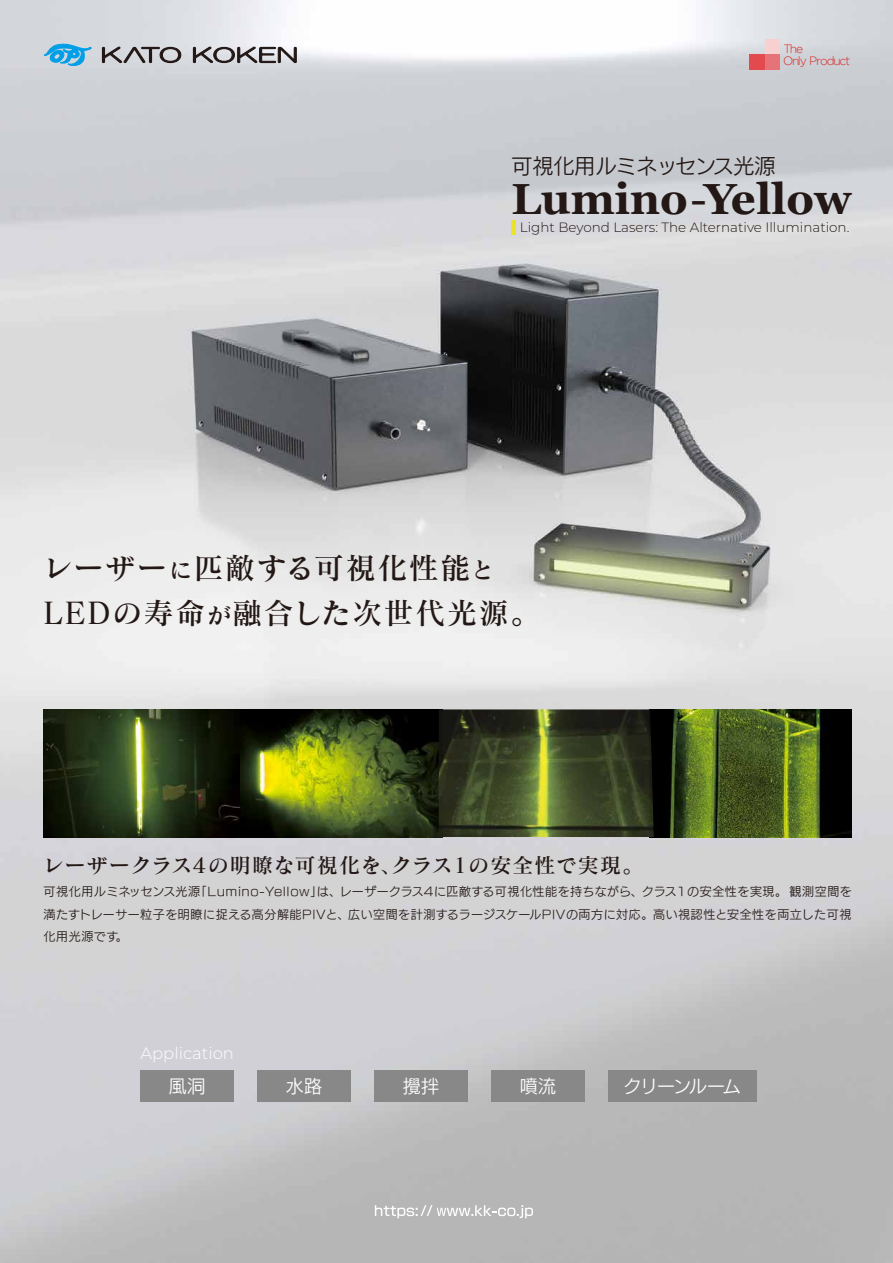
<style>
.page{position:relative;width:893px;height:1263px;background:#fff}
.page>*{position:absolute;margin:0;border:0;box-sizing:border-box;transform-origin:0 0}
.t1{font:700 43.5px "Georgia";color:#231815}
.t2{font:30px/45px "Matisse Pro DB";letter-spacing:.055em;color:#231815}
.t3{font:21px "Matisse Pro DB";letter-spacing:.055em;color:#231815}
.t4{font:21px "New Rodin Pro M";letter-spacing:-.02em;color:#231815}
.t5{font:18px "New Rodin Pro M";letter-spacing:-.015em;color:#fff}
.t6{font:18px "New Rodin Pro M";letter-spacing:-.105em;color:#fff}
.t7{font:300 16.5px "Montserrat";color:#fff}
.t8{font:300 13.5px "Montserrat";color:#231815}
.t9{font:12px/22.5px "New Rodin Pro M";letter-spacing:.05em;color:#231815;text-align:justify}
.t10{font:300 12px/12px "Gotham";letter-spacing:-.1em;color:#dd2526}
.s1{font-weight:400}
.s2{font-size:24px}
</style>
<div class="page">
<img style="left:0;top:0;width:893px;height:1263px">
<img style="left:44px;top:709px;width:197px;height:128px">
<img style="left:241px;top:709px;width:198px;height:128px">
<img style="left:654px;top:709px;width:197px;height:128px">
<img style="left:439px;top:709px;width:215px;height:128px">
<svg style="left:101px;top:46px;width:81px;height:18px"></svg>
<svg style="left:192px;top:46px;width:105px;height:18px;background:#9a989a"></svg>
<svg style="left:44px;top:43px;width:48px;height:23px"></svg>
<div style="left:511px;top:221px;width:5px;height:14px;background:#ebe32a"></div>
<svg style="left:375px;top:1205px;width:158px;height:13px"></svg>
<div style="left:765px;top:39px;width:14px;height:15px;background:#f7d0d0"></div>
<div style="left:765px;top:54px;width:14px;height:16px;background:#e67378"></div>
<div style="left:749px;top:54px;width:16px;height:16px;background:#e34a4e"></div>
<div style="left:141px;top:1070px;width:93px;height:32px;background:#888"></div>
<div style="left:257px;top:1070px;width:94px;height:32px;background:#888"></div>
<div style="left:374px;top:1070px;width:94px;height:32px;background:#888"></div>
<div style="left:491px;top:1070px;width:94px;height:32px;background:#888"></div>
<div style="left:608px;top:1070px;width:148px;height:32px;background:#888"></div>
<p class="t10" style="left:783px;top:43px;width:69px">The<br>Only Product</p>
<h3 class="t4" style="left:511px;top:149px;width:265px">可視化用ルミネッセンス光源</h3>
<h1 class="t1" style="left:511px;top:171px;width:342px">Lumino<span class="s1">-</span>Yellow</h1>
<p class="t8" style="left:520px;top:218px;width:331px">Light Beyond Lasers: The Alternative Illumination.</p>
<h2 class="t2" style="left:42px;top:544px;width:499px">レーザー<span class="s2">に</span>匹敵する可視化性能<span class="s2">と<br></span>LEDの寿命<span class="s2">が</span>融合した次世代光源。</h2>
<h3 class="t3" style="left:43px;top:852px;width:602px">レーザークラス4の明瞭な可視化を、クラス1の安全性で実現。</h3>
<p class="t9" style="left:44px;top:879px;width:810px">可視化用ルミネッセンス光源「Lumino-Yellow」は、レーザークラス4に匹敵する可視化性能を持ちながら、クラス1の安全性を実現。観測空間を満たすトレーサー粒子を明瞭に捉える高分解能PIVと、広い空間を計測するラージスケールPIVの両方に対応。高い視認性と安全性を両立した可視化用光源です。</p>
<h3 class="t7" style="left:141px;top:1042px;width:95px">Application</h3>
<h3 class="t5" style="left:169px;top:1071px;width:38px">風洞</h3>
<h3 class="t5" style="left:286px;top:1071px;width:38px">水路</h3>
<h3 class="t5" style="left:403px;top:1071px;width:38px">攪拌</h3>
<h3 class="t5" style="left:520px;top:1071px;width:38px">噴流</h3>
<h3 class="t6" style="left:624px;top:1071px;width:119px">クリーンルーム</h3>
</div>
